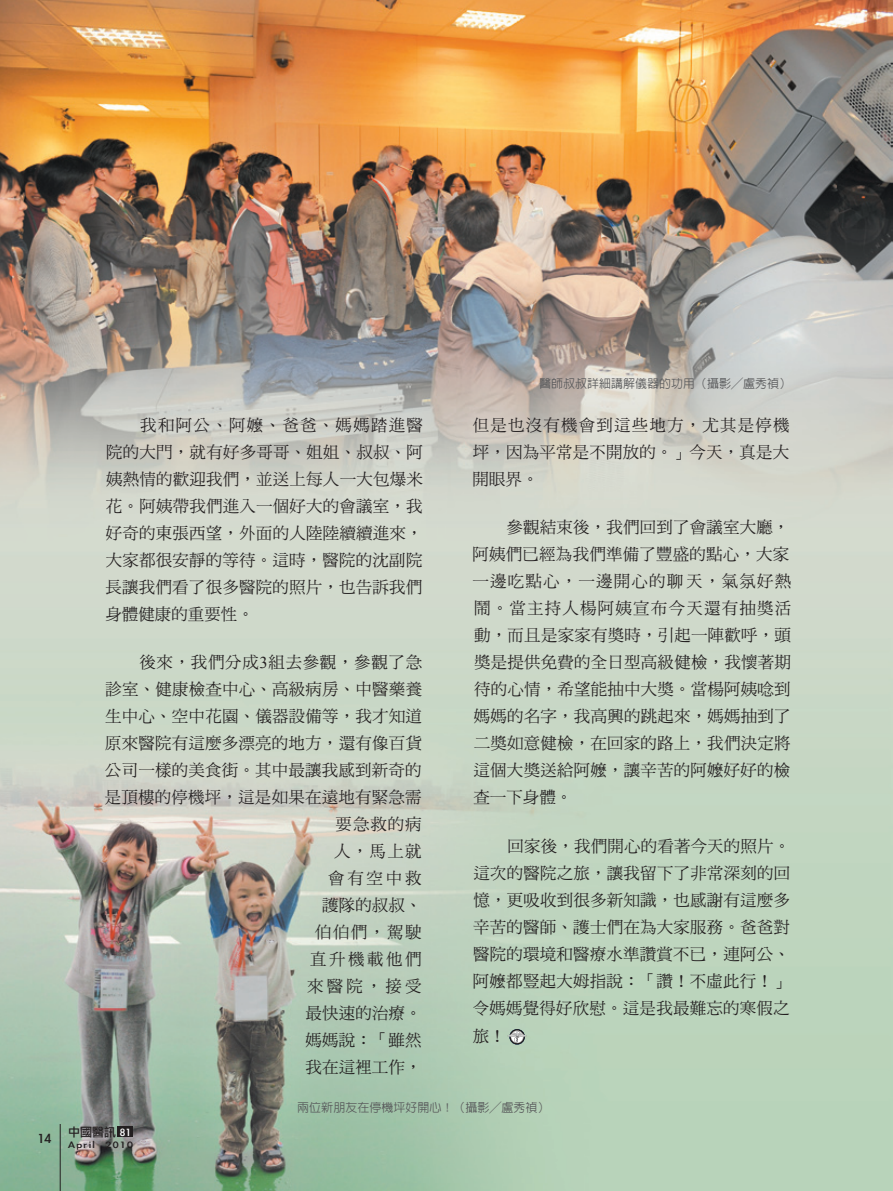
<style>
.page{position:relative;width:893px;height:1191px;background:#fff}
.page>*{position:absolute;margin:0;border:0;box-sizing:border-box;transform-origin:0 0}
.t1{font:16.5px/27px "DF Ming Std W5";letter-spacing:.01em;color:#231f20;text-align:justify}
.t2{font:15px "Li Gothic Med";color:#231f20}
.t3{font:500 12px "Lin Gothic";color:#57585a}
.t4{font:12px "Li Gothic Med";color:#231f20}
.t5{font:10.5px "Li Gothic Med";letter-spacing:.11em;color:#231f20;scale:1.2 1}
.s1{font-family:"Times New Roman"}
.s2{color:#fff}
</style>
<div class="page">
<img style="left:0;top:0;width:893px;height:1191px">
<svg style="left:509px;top:1029px;width:16px;height:15px"></svg>
<svg style="left:507px;top:1030px;width:20px;height:13px"></svg>
<div style="left:118px;top:1126px;width:15px;height:11px;background:#231f20"></div>
<hr style="left:60px;top:1124px;width:1px;height:67px;background:#231f20">
<p class="t2" style="left:38px;top:1130px;width:15px">14</p>
<p class="t1" style="left:105px;top:411px;width:319px;text-indent:35px">我和阿公、阿嬤、爸爸、媽媽踏進醫院的大門，就有好多哥哥、姐姐、叔叔、阿姨熱情的歡迎我們，並送上每人一大包爆米花。阿姨帶我們進入一個好大的會議室，我好奇的東張西望，外面的人陸陸續續進來，大家都很安靜的等待。這時，醫院的沈副院長讓我們看了很多醫院的照片，也告訴我們身體健康的重要性。</p>
<p class="t1" style="left:105px;top:648px;width:319px;text-align:right">後來，我們分成<span class="s1">3</span>組去參觀，參觀了急<br>診室、健康檢查中心、高級病房、中醫藥養生中心、空中花園、儀器設備等，我才知道原來醫院有這麼多漂亮的地方，還有像百貨公司一樣的美食街。其中最讓我感到新奇的是頂樓的停機坪，這是如果在遠地有緊急需要急救的病<br>人，馬上就<br>會有空中救<br>護隊的叔叔、<br>伯伯們，駕駛<br>直升機載他們<br>來醫院，接受<br>最快速的治療。<br>媽媽說：「雖然<br>我在這裡工作，</p>
<p class="t3" style="left:539px;top:378px;width:253px">醫師叔叔詳細講解儀器的功用（攝影╱盧秀禎）</p>
<p class="t1" style="left:473px;top:411px;width:319px">但是也沒有機會到這些地方，尤其是停機坪，因為平常是不開放的。」今天，真是大開眼界。</p>
<p class="t1" style="left:472px;top:513px;width:320px;text-indent:34px">參觀結束後，我們回到了會議室大廳，阿姨們已經為我們準備了豐盛的點心，大家一邊吃點心，一邊開心的聊天，氣氛好熱鬧。當主持人楊阿姨宣布今天還有抽獎活動，而且是家家有獎時，引起一陣歡呼，頭獎是提供免費的全日型高級健檢，我懷著期待的心情，希望能抽中大獎。當楊阿姨唸到媽媽的名字，我高興的跳起來，媽媽抽到了二獎如意健檢，在回家的路上，我們決定將這個大獎送給阿嬤，讓辛苦的阿嬤好好的檢查一下身體。</p>
<p class="t1" style="left:473px;top:832px;width:319px;text-indent:35px">回家後，我們開心的看著今天的照片。這次的醫院之旅，讓我留下了非常深刻的回憶，更吸收到很多新知識，也感謝有這麼多辛苦的醫師、護士們在為大家服務。爸爸對醫院的環境和醫療水準讚賞不已，連阿公、阿嬤都豎起大姆指說：「讚！不虛此行！」令媽媽覺得好欣慰。這是我最難忘的寒假之</p>
<p class="t1" style="left:473px;top:1022px;width:34px">旅！</p>
<p class="t4" style="left:68px;top:1125px;width:64px">中國醫訊 <span class="s2">81</span></p>
<p class="t5" style="left:68px;top:1139px;width:56px">April 2010</p>
<p class="t3" style="left:297px;top:1101px;width:253px">兩位新朋友在停機坪好開心！（攝影╱盧秀禎）</p>
</div>
